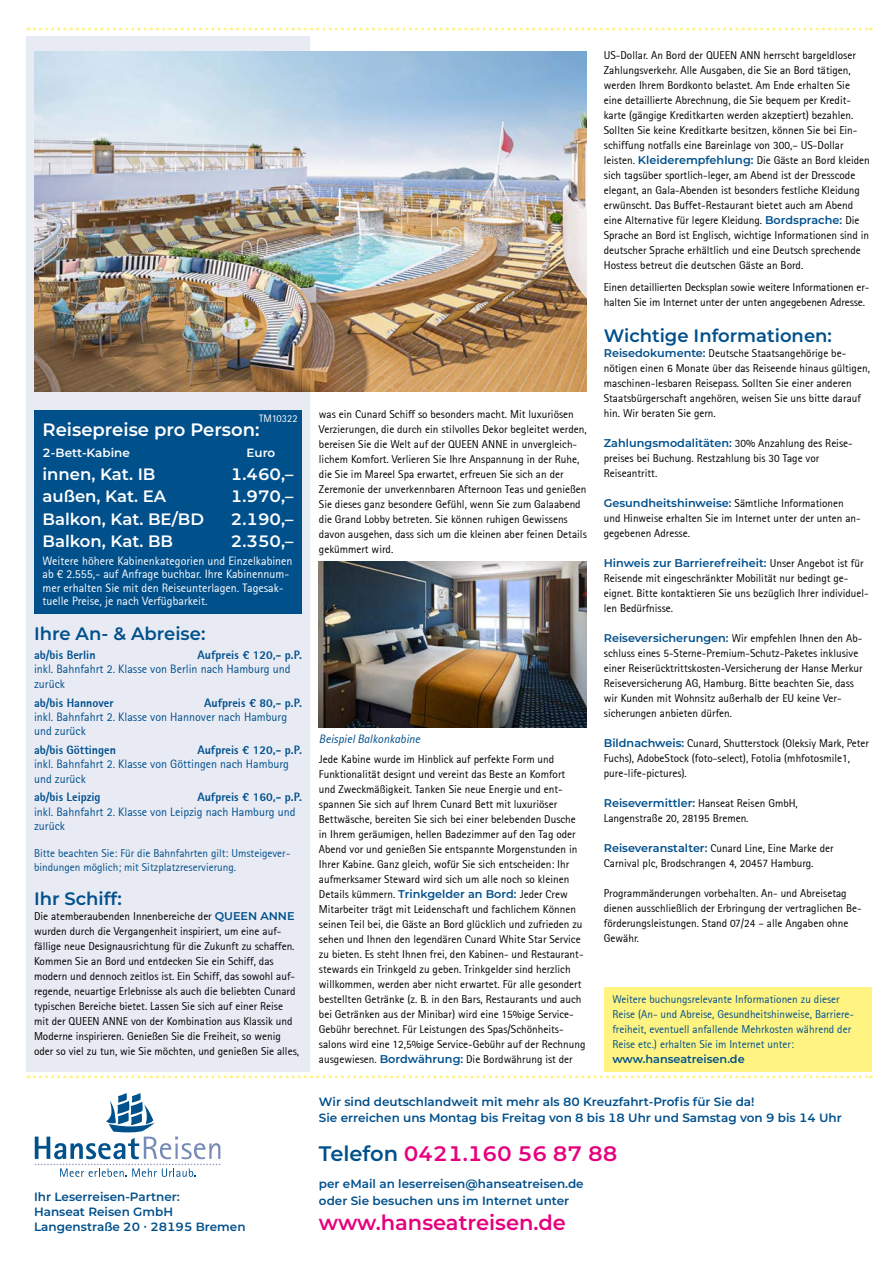
<style>
.page{position:relative;width:893px;height:1263px;background:#fff}
.page>*{position:absolute;margin:0;border:0;box-sizing:border-box;transform-origin:0 0}
.t1{font:600 21px "Montserrat";color:#e6007d}
.t2{font:600 18px "Montserrat";color:#00508c}
.t3{font:600 18px "Montserrat";color:#fff}
.t4{font:600 16.5px "Montserrat";color:#fff}
.t5{font:600 12px/15px "Montserrat";color:#00508c}
.t6{font:12px/14.4px "Rotis Sans Serif";color:#00508c}
.t7{font:12px/13.5px "Rotis Sans Serif";color:#fff}
.t8{font:800 12px "Rotis Sans Serif";color:#00508c}
.t9{font:italic 12px "Rotis Sans Serif";color:#00508c}
.t10{font:600 12px "Montserrat";color:#fff}
.t11{font:11.25px/15px "Rotis Sans Serif";color:#000}
.t12{font:11.25px/15px "Rotis Sans Serif";color:#00508c}
.t13{font:600 11.25px "Montserrat";color:#00508c}
.t14{font:10.5px "Rotis Sans Serif";color:#fff}
.s1{font-family:"Montserrat";font-weight:600;color:#00508c}
.s2{font-family:"Rotis Sans Serif";font-weight:400;color:#000}
.s3{color:#00508c}
</style>
<div class="page">
<svg style="left:28px;top:28px;width:843px;height:3px"></svg>
<svg style="left:35px;top:1093px;width:185px;height:84px"></svg>
<svg style="left:28px;top:1075px;width:843px;height:3px"></svg>
<div style="left:604px;top:986px;width:268px;height:85px;background:#fff482"></div>
<div style="left:27px;top:36px;width:283px;height:1035px;background:#e9ebf4"></div>
<img style="left:34px;top:51px;width:553px;height:341px">
<div style="left:34px;top:410px;width:268px;height:204px;background:#00508c"></div>
<img style="left:319px;top:562px;width:268px;height:165px">
<p class="t14" style="left:259px;top:412px;width:40px">TM10322</p>
<h2 class="t3" style="left:43px;top:417px;width:219px">Reisepreise pro Person:</h2>
<p class="t10" style="left:43px;top:444px;width:89px">2-Bett-Kabine</p>
<p class="t10" style="left:247px;top:444px;width:30px">Euro</p>
<h3 class="t4" style="left:43px;top:462px;width:114px">innen, Kat. IB</h3>
<h3 class="t4" style="left:231px;top:462px;width:64px">1.460,–</h3>
<h3 class="t4" style="left:43px;top:484px;width:125px">außen, Kat. EA</h3>
<h3 class="t4" style="left:231px;top:484px;width:64px">1.970,–</h3>
<h3 class="t4" style="left:43px;top:507px;width:163px">Balkon, Kat. BE/BD</h3>
<h3 class="t4" style="left:231px;top:507px;width:64px">2.190,–</h3>
<h3 class="t4" style="left:43px;top:529px;width:132px">Balkon, Kat. BB</h3>
<h3 class="t4" style="left:231px;top:529px;width:64px">2.350,–</h3>
<p class="t7" style="left:43px;top:554px;width:252px">Weitere höhere Kabinenkategorien und Einzelkabinen ab € 2.555,- auf Anfrage buchbar. Ihre Kabinennum&shy;mer erhalten Sie mit den Reiseunterlagen. Tagesak&shy;tuelle Preise, je nach Verfügbarkeit.</p>
<h2 class="t2" style="left:34px;top:621px;width:173px">Ihre An- &amp; Abreise:</h2>
<p class="t8" style="left:34px;top:647px;width:63px">ab/bis Berlin</p>
<p class="t8" style="left:197px;top:647px;width:106px">Aufpreis € 120,- p.P.</p>
<p class="t6" style="left:34px;top:662px;width:258px">inkl. Bahnfahrt 2. Klasse von Berlin nach Hamburg und zurück</p>
<p class="t8" style="left:34px;top:695px;width:81px">ab/bis Hannover</p>
<p class="t8" style="left:204px;top:695px;width:99px">Aufpreis € 80,- p.P.</p>
<p class="t6" style="left:34px;top:709px;width:255px">inkl. Bahnfahrt 2. Klasse von Hannover nach Hamburg und zurück</p>
<p class="t8" style="left:34px;top:742px;width:83px">ab/bis Göttingen</p>
<p class="t8" style="left:197px;top:742px;width:106px">Aufpreis € 120,- p.P.</p>
<p class="t6" style="left:34px;top:757px;width:257px">inkl. Bahnfahrt 2. Klasse von Göttingen nach Hamburg und zurück</p>
<p class="t8" style="left:34px;top:790px;width:68px">ab/bis Leipzig</p>
<p class="t8" style="left:197px;top:790px;width:106px">Aufpreis € 160,- p.P.</p>
<p class="t6" style="left:34px;top:804px;width:263px">inkl. Bahnfahrt 2. Klasse von Leipzig nach Hamburg und zurück</p>
<p class="t12" style="left:34px;top:847px;width:258px;line-height:13.5px">Bitte beachten Sie: Für die Bahnfahrten gilt: Umsteigever&shy;bindungen möglich; mit Sitzplatzreservierung.</p>
<h2 class="t2" style="left:34px;top:886px;width:89px">Ihr Schiff:</h2>
<p class="t11" style="left:34px;top:909px;width:267px">Die atemberaubenden Innenbereiche der <span class="s1">QUEEN ANNE </span>wurden durch die Vergangenheit inspiriert, um eine auf&shy;fällige neue Designausrichtung für die Zukunft zu schaffen.<br>Kommen Sie an Bord und entdecken Sie ein Schiff, das modern und dennoch zeitlos ist. Ein Schiff, das sowohl auf&shy;regende, neuartige Erlebnisse als auch die beliebten Cunard typischen Bereiche bietet. Lassen Sie sich auf einer Reise mit der QUEEN ANNE von der Kombination aus Klassik und Moderne inspirieren. Genießen Sie die Freiheit, so wenig oder so viel zu tun, wie Sie möchten, und genießen Sie alles,</p>
<p class="t5" style="left:34px;top:1189px;width:213px">Ihr Leserreisen-Partner:<br>Hanseat Reisen GmbH<br>Langenstraße 20 ∙ 28195 Bremen</p>
<p class="t11" style="left:319px;top:407px;width:269px">was ein Cunard Schiff so besonders macht. Mit luxuriösen Verzierungen, die durch ein stilvolles Dekor begleitet werden, bereisen Sie die Welt auf der QUEEN ANNE in unvergleich&shy;lichem Komfort. Verlieren Sie Ihre Anspannung in der Ruhe, die Sie im Mareel Spa erwartet, erfreuen Sie sich an der Zeremonie der unverkennbaren Afternoon Teas und genießen Sie dieses ganz besondere Gefühl, wenn Sie zum Galaabend die Grand Lobby betreten. Sie können ruhigen Gewissens davon ausgehen, dass sich um die kleinen aber feinen Details gekümmert wird.</p>
<p class="t9" style="left:319px;top:732px;width:103px">Beispiel Balkonkabine</p>
<p class="t11" style="left:319px;top:752px;width:268px">Jede Kabine wurde im Hinblick auf perfekte Form und Funktionalität designt und vereint das Beste an Komfort<br>und Zweckmäßigkeit. Tanken Sie neue Energie und ent&shy;spannen Sie sich auf Ihrem Cunard Bett mit luxuriöser Bettwäsche, bereiten Sie sich bei einer belebenden Dusche in Ihrem geräumigen, hellen Badezimmer auf den Tag oder Abend vor und genießen Sie entspannte Morgenstunden in Ihrer Kabine. Ganz gleich, wofür Sie sich entscheiden: Ihr aufmerksamer Steward wird sich um alle noch so kleinen Details kümmern. <span class="s1">Trinkgelder an Bord:</span> Jeder Crew Mitarbeiter trägt mit Leidenschaft und fachlichem Können seinen Teil bei, die Gäste an Bord glücklich und zufrieden zu sehen und Ihnen den legendären Cunard White Star Service zu bieten. Es steht Ihnen frei, den Kabinen- und Restaurant&shy;stewards ein Trinkgeld zu geben. Trinkgelder sind herzlich willkommen, werden aber nicht erwartet. Für alle gesondert bestellten Getränke (z. B. in den Bars, Restaurants und auch bei Getränken aus der Minibar) wird eine 15%ige Service-Gebühr berechnet. Für Leistungen des Spas/Schönheits&shy;salons wird eine 12,5%ige Service-Gebühr auf der Rechnung ausgewiesen. <span class="s1">Bordwährung:</span> Die Bordwährung ist der</p>
<p class="t11" style="left:604px;top:47px;width:267px">US-Dollar. An Bord der QUEEN ANN herrscht bargeldloser Zahlungsverkehr. Alle Ausgaben, die Sie an Bord tätigen, werden Ihrem Bordkonto belastet. Am Ende erhalten Sie eine detaillierte Abrechnung, die Sie bequem per Kredit&shy;karte (gängige Kreditkarten werden akzeptiert) bezahlen.<br>Sollten Sie keine Kreditkarte besitzen, können Sie bei Ein&shy;schiffung notfalls eine Bareinlage von 300,– US-Dollar leisten. <span class="s1">Kleiderempfehlung:</span> Die Gäste an Bord kleiden sich tagsüber sportlich-leger, am Abend ist der Dresscode elegant, an Gala-Abenden ist besonders festliche Kleidung erwünscht. Das Buffet-Restaurant bietet auch am Abend eine Alternative für legere Kleidung. <span class="s1">Bordsprache:</span> Die Sprache an Bord ist Englisch, wichtige Informationen sind in deutscher Sprache erhältlich und eine Deutsch sprechende Hostess betreut die deutschen Gäste an Bord.</p>
<p class="t11" style="left:604px;top:280px;width:267px">Einen detaillierten Decksplan sowie weitere Informationen er&shy;halten Sie im Internet unter der unten angegebenen Adresse.</p>
<h2 class="t2" style="left:604px;top:323px;width:230px">Wichtige Informationen:</h2>
<p class="t11" style="left:604px;top:346px;width:268px"><span class="s1">Reisedokumente:</span> Deutsche Staatsangehörige be&shy;nötigen einen 6 Monate über das Reiseende hinaus gültigen, maschinen-lesbaren Reisepass. Sollten Sie einer anderen Staatsbürgerschaft angehören, weisen Sie uns bitte darauf hin. Wir beraten Sie gern.</p>
<p class="t11" style="left:604px;top:436px;width:250px"><span class="s1">Zahlungsmodalitäten:</span> 30% Anzahlung des Reise&shy;preises bei Buchung. Restzahlung bis 30 Tage vor<br>Reiseantritt.</p>
<p class="t11" style="left:604px;top:496px;width:258px"><span class="s1">Gesundheitshinweise:</span> Sämtliche Informationen und Hinweise erhalten Sie im Internet unter der unten an&shy;gegebenen Adresse.</p>
<p class="t13" style="left:604px;top:555px;width:261px">Hinweis zur Barrierefreiheit: <span class="s2">Unser Angebot ist für</span></p>
<p class="t11" style="left:604px;top:571px;width:266px">Reisende mit eingeschränkter Mobilität nur bedingt ge&shy;eignet. Bitte kontaktieren Sie uns bezüglich Ihrer individuel&shy;len Bedürfnisse.</p>
<p class="t11" style="left:604px;top:631px;width:260px"><span class="s1">Reiseversicherungen:</span> Wir empfehlen Ihnen den Ab&shy;schluss eines 5-Sterne-Premium-Schutz-Paketes inklusive einer Reiserücktrittskosten-Versicherung der Hanse Merkur Reiseversicherung AG, Hamburg. Bitte beachten Sie, dass wir Kunden mit Wohnsitz außerhalb der EU keine Ver&shy;sicherungen anbieten dürfen.</p>
<p class="t11" style="left:604px;top:736px;width:267px"><span class="s1">Bildnachweis:</span> Cunard, Shutterstock (Oleksiy Mark, Peter<br>Fuchs), AdobeStock (foto-select), Fotolia (mhfotosmile1, pure-life-pictures).</p>
<p class="t11" style="left:604px;top:796px;width:196px"><span class="s1">Reisevermittler:</span> Hanseat Reisen GmbH,<br>Langenstraße 20, 28195 Bremen.</p>
<p class="t11" style="left:604px;top:841px;width:231px"><span class="s1">Reiseveranstalter:</span> Cunard Line, Eine Marke der<br>Carnival plc, Brodschrangen 4, 20457 Hamburg.</p>
<p class="t11" style="left:604px;top:886px;width:259px">Programmänderungen vorbehalten. An- und Abreisetag dienen ausschließlich der Erbringung der vertraglichen Be&shy;förderungsleistungen. Stand 07/24 – alle Angaben ohne Gewähr.</p>
<p class="t12" style="left:612px;top:991px;width:243px">Weitere buchungsrelevante Informationen zu dieser Reise (An- und Abreise, Gesundheitshinweise, Barriere&shy;freiheit, eventuell anfallende Mehrkosten während der Reise etc.) erhalten Sie im Internet unter:</p>
<p class="t13" style="left:612px;top:1051px;width:134px">www.hanseatreisen.de</p>
<p class="t5" style="left:319px;top:1092px;width:524px;line-height:16.5px">Wir sind deutschlandweit mit mehr als 80 Kreuzfahrt-Profis für Sie da!<br>Sie erreichen uns Montag bis Freitag von 8 bis 18 Uhr und Samstag von 9 bis 14 Uhr</p>
<h1 class="t1" style="left:319px;top:1139px;width:300px"><span class="s3">Telefon</span> 0421.160 56 87 88</h1>
<p class="t5" style="left:319px;top:1175px;width:266px;line-height:16.5px">per eMail an leserreisen@hanseatreisen.de oder Sie besuchen uns im Internet unter</p>
<h1 class="t1" style="left:319px;top:1208px;width:249px">www.hanseatreisen.de</h1>
</div>
